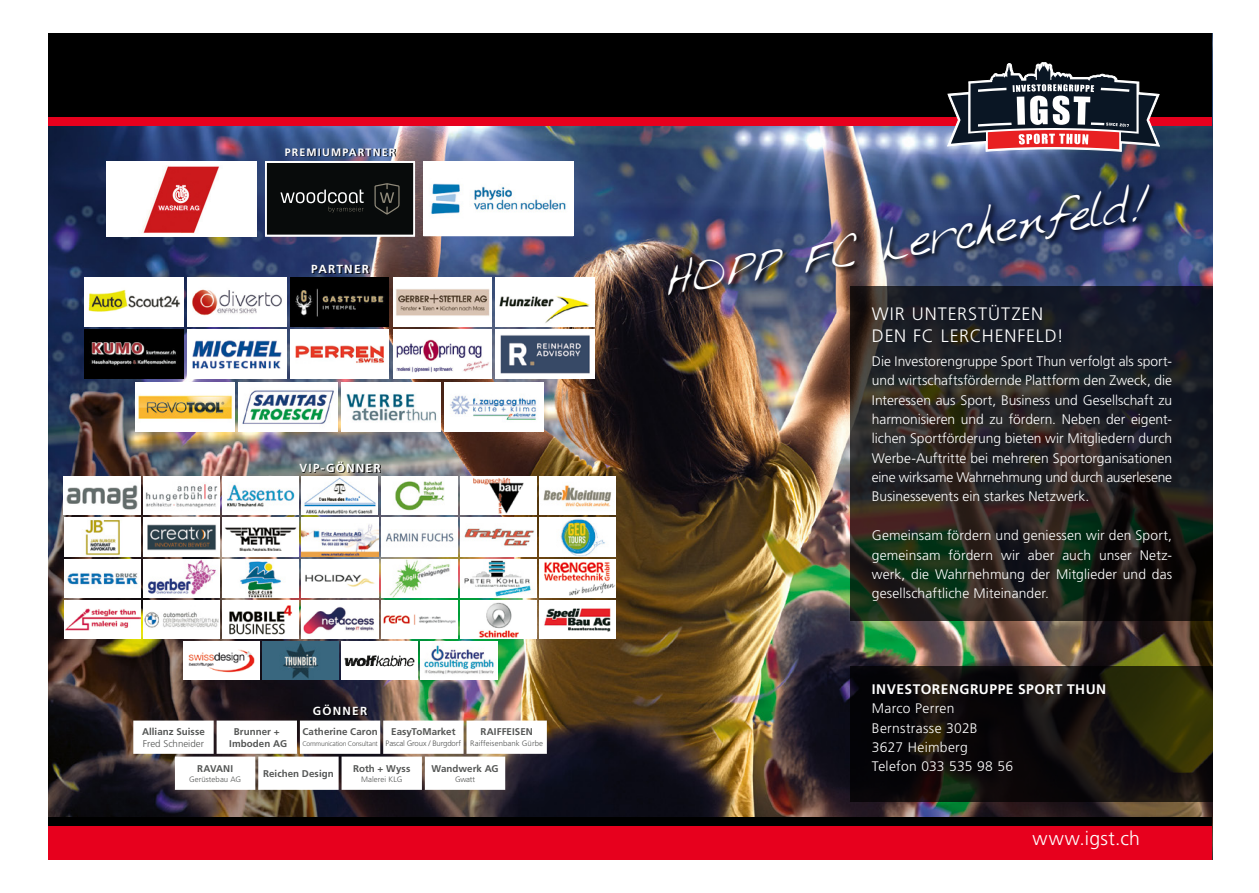
<style>
.page{position:relative;width:1259px;height:893px;background:#fff}
.page>*{position:absolute;margin:0;border:0;box-sizing:border-box;transform-origin:0 0}
.t1{font:italic 45.75px "Crystals Hand";color:#fff;scale:.91 1}
.t2{font:300 19.35px "Frutiger LT Std";letter-spacing:.02em;color:#fff}
.t3{font:300 18px/22.2px "Frutiger LT Std";letter-spacing:.05em;color:#fff}
.t4{font:300 13.8px/19.4px "Frutiger LT Std";letter-spacing:.01em;color:#fff;text-align:justify}
.t5{font:700 11.7px "Frutiger LT Std";letter-spacing:.105em;color:#fff}
.t6{font:700 10.8px "Frutiger LT Std";letter-spacing:.105em;color:#fff}
.t7{font:700 9.75px/11.7px "Frutiger LT Pro";letter-spacing:.005em;color:#555756}
.t8{font:300 7.8px "Frutiger LT Pro";letter-spacing:.005em;color:#555756}
.t9{font:300 7.8px "Frutiger LT Pro";letter-spacing:-.015em;color:#555756}
.t10{font:300 6.9px "Frutiger LT Pro";letter-spacing:-.03em;color:#555756}
.s1{font-weight:300}
.s2{font-weight:700}
</style>
<div class="page">
<img style="left:48px;top:126px;width:1164px;height:691px">
<div style="left:48px;top:33px;width:1164px;height:88px;background:#000"></div>
<div style="left:48px;top:821px;width:1164px;height:39px;background:#e7001d"></div>
<div style="left:48px;top:117px;width:1164px;height:9px;background:#e7001d"></div>
<div style="left:48px;top:817px;width:1164px;height:8px;background:#000"></div>
<svg style="left:947px;top:63px;width:212px;height:88px"></svg>
<svg style="left:850px;top:781px;width:362px;height:21px;background:#110f0d"></svg>
<svg style="left:850px;top:666px;width:362px;height:115px;background:#15130a"></svg>
<svg style="left:850px;top:286px;width:362px;height:335px;background:#20201f"></svg>
<img style="left:667px;top:183px;width:489px;height:118px">
<div style="left:286px;top:149px;width:110px;height:7px;background:#000;opacity:.75"></div>
<div style="left:300px;top:462px;width:81px;height:11px;background:#000;opacity:.75"></div>
<div style="left:314px;top:705px;width:54px;height:11px;background:#000;opacity:.75"></div>
<div style="left:313px;top:266px;width:56px;height:8px;background:#000;opacity:.75"></div>
<img style="left:85px;top:277px;width:98px;height:49px">
<img style="left:187px;top:277px;width:99px;height:49px">
<img style="left:290px;top:277px;width:99px;height:50px">
<img style="left:393px;top:277px;width:99px;height:49px">
<img style="left:496px;top:277px;width:98px;height:49px">
<img style="left:85px;top:330px;width:98px;height:49px">
<img style="left:187px;top:330px;width:99px;height:49px">
<img style="left:290px;top:330px;width:99px;height:49px">
<img style="left:393px;top:330px;width:99px;height:49px">
<img style="left:496px;top:330px;width:98px;height:49px">
<img style="left:136px;top:383px;width:99px;height:49px">
<img style="left:239px;top:383px;width:98px;height:49px">
<img style="left:342px;top:383px;width:98px;height:49px">
<img style="left:444px;top:383px;width:99px;height:49px">
<img style="left:64px;top:477px;width:76px;height:38px">
<img style="left:143px;top:477px;width:76px;height:38px">
<img style="left:222px;top:477px;width:77px;height:38px">
<img style="left:302px;top:477px;width:76px;height:38px">
<img style="left:381px;top:477px;width:76px;height:38px">
<img style="left:460px;top:477px;width:76px;height:38px">
<img style="left:539px;top:477px;width:77px;height:38px">
<img style="left:107px;top:161px;width:150px;height:75px">
<div style="left:266px;top:162px;width:148px;height:74px;background:#080b0b"></div>
<svg style="left:280px;top:190px;width:84px;height:22px"></svg>
<svg style="left:374px;top:183px;width:25px;height:32px"></svg>
<div style="left:265px;top:161px;width:150px;height:75px;border:1px solid #fff"></div>
<img style="left:425px;top:163px;width:146px;height:71px">
<svg style="left:133px;top:721px;width:414px;height:69px"></svg>
<img style="left:64px;top:518px;width:76px;height:38px">
<img style="left:143px;top:518px;width:77px;height:38px">
<img style="left:223px;top:518px;width:76px;height:38px">
<img style="left:302px;top:518px;width:76px;height:38px">
<img style="left:381px;top:518px;width:76px;height:38px">
<img style="left:460px;top:518px;width:77px;height:38px">
<img style="left:540px;top:518px;width:76px;height:38px">
<img style="left:64px;top:559px;width:76px;height:38px">
<img style="left:143px;top:559px;width:77px;height:38px">
<img style="left:223px;top:559px;width:76px;height:38px">
<img style="left:302px;top:559px;width:76px;height:38px">
<img style="left:381px;top:559px;width:76px;height:38px">
<img style="left:460px;top:559px;width:77px;height:38px">
<img style="left:540px;top:559px;width:76px;height:38px">
<img style="left:64px;top:600px;width:76px;height:38px">
<img style="left:143px;top:600px;width:77px;height:38px">
<img style="left:223px;top:600px;width:76px;height:38px">
<img style="left:302px;top:600px;width:76px;height:38px">
<img style="left:381px;top:600px;width:76px;height:38px">
<img style="left:460px;top:600px;width:77px;height:38px">
<img style="left:540px;top:600px;width:76px;height:38px">
<img style="left:183px;top:641px;width:76px;height:38px">
<img style="left:262px;top:641px;width:76px;height:38px">
<img style="left:342px;top:641px;width:76px;height:38px">
<img style="left:421px;top:641px;width:76px;height:38px">
<p class="t6" style="left:285px;top:145px;width:112px">PREMIUMPARTNER</p>
<p class="t5" style="left:311px;top:262px;width:59px">PARTNER</p>
<p class="t5" style="left:299px;top:461px;width:83px">VIP-GÖNNER</p>
<p class="t5" style="left:313px;top:704px;width:56px">GÖNNER</p>
<p class="t7" style="left:142px;top:726px;width:64px">Allianz Suisse<br><span class="s1">Fred Schneider</span></p>
<p class="t7" style="left:229px;top:726px;width:59px;text-align:center">Brunner +<br>Imboden AG</p>
<p class="t7" style="left:302px;top:726px;width:77px">Catherine Caron</p>
<p class="t10" style="left:302px;top:740px;width:77px">Communication Consultant</p>
<p class="t7" style="left:391px;top:726px;width:66px">EasyToMarket</p>
<p class="t9" style="left:385px;top:739px;width:77px">Pascal Groux / Burgdorf</p>
<p class="t7" style="left:480px;top:726px;width:54px">RAIFFEISEN</p>
<p class="t8" style="left:470px;top:739px;width:74px">Raiffeisenbank Gürbe</p>
<p class="t7" style="left:197px;top:762px;width:38px">RAVANI</p>
<p class="t8" style="left:189px;top:775px;width:54px">Gerüstebau AG</p>
<p class="t7" style="left:263px;top:768px;width:72px">Reichen Design</p>
<p class="t7" style="left:353px;top:762px;width:59px">Roth + Wyss</p>
<p class="t8" style="left:361px;top:775px;width:43px">Malerei KLG</p>
<p class="t7" style="left:431px;top:762px;width:69px">Wandwerk AG</p>
<p class="t8" style="left:455px;top:775px;width:21px">Gwatt</p>
<p class="t1" style="left:657px;top:254px;width:538px;rotate:-9deg">HOPP FC Lerchenfeld!</p>
<p class="t3" style="left:872px;top:303px;width:193px">WIR UNTERSTÜTZEN<br>DEN FC LERCHENFELD!</p>
<p class="t4" style="left:872px;top:352px;width:302px">Die Investorengruppe Sport Thun verfolgt als sport&shy;und wirtschaftsfördernde Plattform den Zweck, die Interessen aus Sport, Business und Gesellschaft zu harmonisieren und zu fördern. Neben der eigent&shy;lichen Sportförderung bieten wir Mitgliedern durch Werbe-Auftritte bei mehreren Sportorganisationen eine wirksame Wahrnehmung und durch auserlesene Businessevents ein starkes Netzwerk.</p>
<p class="t4" style="left:872px;top:526px;width:302px">Gemeinsam fördern und geniessen wir den Sport, gemeinsam fördern wir aber auch unser Netz&shy;werk, die Wahrnehmung der Mitglieder und das gesellschaftliche Miteinander.</p>
<p class="t4" style="left:872px;top:680px;width:236px;text-align:left"><span class="s2">INVESTORENGRUPPE SPORT THUN<br></span>Marco Perren<br>Bernstrasse 302B<br>3627 Heimberg<br>Telefon 033 535 98 56</p>
<p class="t2" style="left:1032px;top:827px;width:109px">www.igst.ch</p>
</div>
